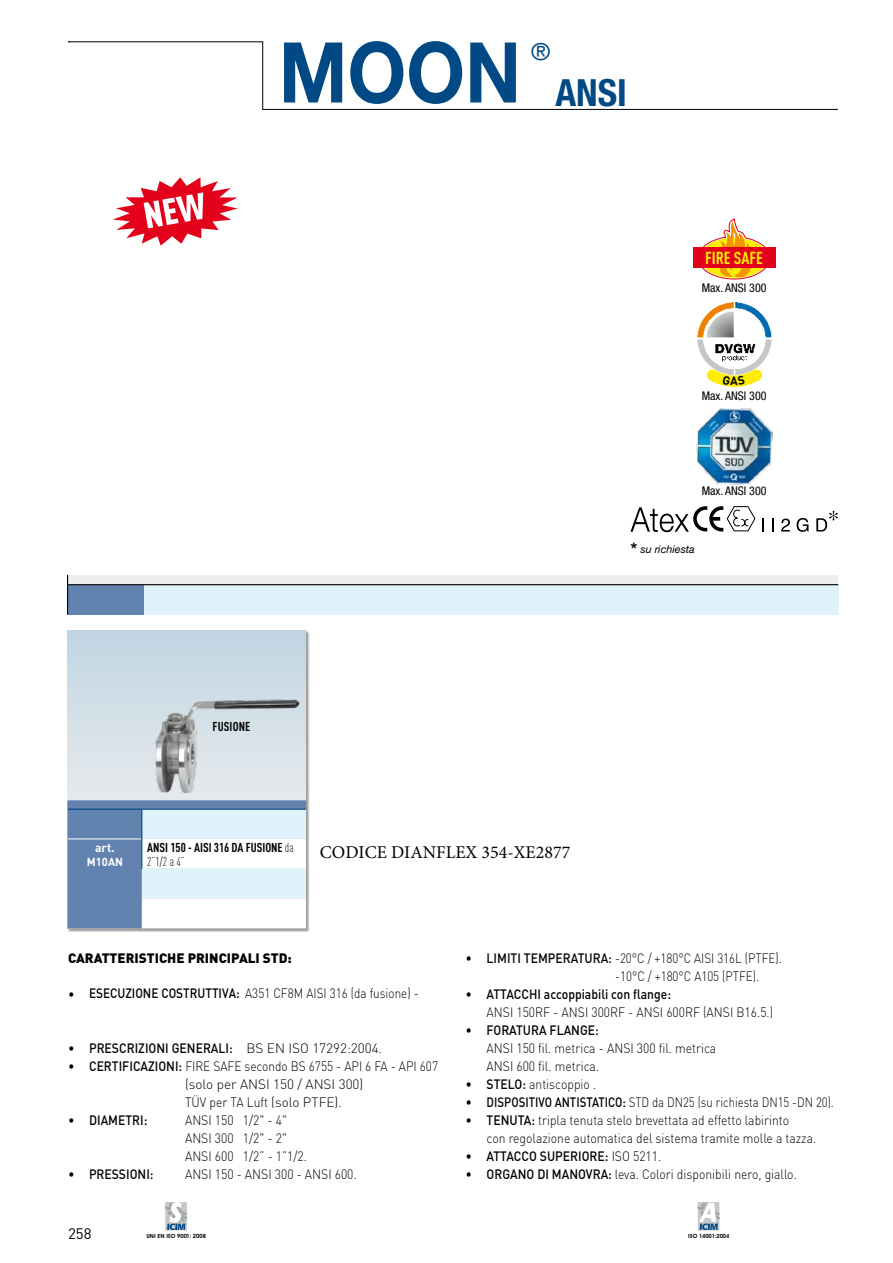
<style>
.page{position:relative;width:893px;height:1263px;background:#fff}
.page>*{position:absolute;margin:0;border:0;box-sizing:border-box;transform-origin:0 0}
.t1{font:700 84px "Helvetica Neue CE";color:#004985;scale:.9 1}
.t2{font:700 condensed 37.5px "Helvetica Neue LT Std";color:#004985}
.t3{font:18px "Minion Pro";color:#000}
.t4{font:700 17.25px "DIN Cond";color:#ffed00}
.t5{font:15px "DIN";color:#000}
.t6{font:300 13.5px/18px "DIN";color:#000;scale:.9 1}
.t7{font:500 13.5px "DIN";color:#000;scale:.9 1}
.t8{font:900 13.5px "DIN";color:#000}
.t9{font:700 12.75px/14.2px "DIN Cond";color:#000}
.t10{font:condensed 12px "Helvetica Neue LT Std";color:#000}
.t11{font:700 12px "DIN";color:#fff}
.t12{font:700 11.55px "DIN";color:#fff}
.t13{font:italic 10.8px "Helvetica Neue LT Std";color:#000}
.t14{font:600 5.7px "Avant Garde";color:#000}
.s1{font-weight:500;font-style:normal;font-size:18.9px}
.s2{font-weight:300}
.s3{font-weight:500}
</style>
<div class="page">
<div style="left:68px;top:630px;width:242px;height:302px;background:#000;opacity:.4"></div>
<div style="left:68px;top:630px;width:238px;height:170px;background:linear-gradient(to bottom,#c0d5e2,#e6eaec)"></div>
<svg style="left:68px;top:800px;width:238px;height:128px"></svg>
<hr style="left:141px;top:839px;width:1px;height:30px;background:#004985">
<hr style="left:68px;top:809px;width:74px;height:1px;background:#004985">
<hr style="left:142px;top:809px;width:164px;height:1px;background:#004985">
<svg style="left:70px;top:41px;width:767px;height:69px"></svg>
<svg style="left:67px;top:575px;width:771px;height:39px;background:#d2e1ea"></svg>
<svg style="left:697px;top:218px;width:74px;height:62px"></svg>
<div style="left:693px;top:248px;width:82px;height:20px;background:#e2001a"></div>
<img style="left:698px;top:302px;width:73px;height:58px">
<img style="left:696px;top:408px;width:76px;height:76px">
<svg style="left:762px;top:518px;width:2px;height:13px"></svg>
<svg style="left:772px;top:518px;width:2px;height:13px"></svg>
<svg style="left:781px;top:519px;width:9px;height:12px"></svg>
<svg style="left:797px;top:518px;width:11px;height:14px"></svg>
<svg style="left:630px;top:506px;width:126px;height:26px"></svg>
<svg style="left:816px;top:511px;width:22px;height:20px"></svg>
<svg style="left:697px;top:1202px;width:23px;height:29px"></svg>
<svg style="left:698px;top:1203px;width:21px;height:27px"></svg>
<svg style="left:164px;top:1206px;width:24px;height:25px"></svg>
<svg style="left:165px;top:1202px;width:22px;height:28px"></svg>
<svg style="left:113px;top:177px;width:125px;height:69px"></svg>
<img style="left:156px;top:699px;width:149px;height:94px">
<svg style="left:705px;top:360px;width:59px;height:27px"></svg>
<h1 class="t1" style="left:279px;top:21px;width:314px">MOON<sup>®</sup></h1>
<h2 class="t2" style="left:555px;top:69px;width:73px">ANSI</h2>
<p class="t4" style="left:705px;top:247px;width:60px">FIRE SAFE</p>
<p class="t10" style="left:702px;top:281px;width:66px">Max. ANSI 300</p>
<p class="t10" style="left:702px;top:389px;width:66px">Max. ANSI 300</p>
<p class="t10" style="left:702px;top:484px;width:66px">Max. ANSI 300</p>
<p class="t13" style="left:630px;top:543px;width:66px"><span class="s1">*</span> su richiesta</p>
<p class="t9" style="left:213px;top:719px;width:39px">FUSIONE</p>
<p class="t11" style="left:95px;top:840px;width:21px">art.</p>
<p class="t12" style="left:87px;top:854px;width:38px">M10AN</p>
<p class="t9" style="left:147px;top:840px;width:148px">ANSI 150 - AISI 316 DA FUSIONE <span class="s2">da<br>2”1/2 a 4”</span></p>
<h3 class="t3" style="left:320px;top:840px;width:252px">CODICE DIANFLEX 354-XE2877</h3>
<p class="t8" style="left:68px;top:949px;width:225px">CARATTERISTICHE PRINCIPALI STD:</p>
<p class="t6" style="left:68px;top:984px;width:391px">• <span class="s3">ESECUZIONE COSTRUTTIVA:</span> A351 CF8M AISI 316 (da fusione) -</p>
<p class="t7" style="left:68px;top:1040px;width:350px"><span class="s2">•</span> PRESCRIZIONI GENERALI: <span class="s2">BS EN ISO 17292:2004.</span></p>
<p class="t6" style="left:185px;top:1057px;width:283px;text-indent:-117px">• <span class="s3">CERTIFICAZIONI:</span> FIRE SAFE secondo BS 6755 - API 6 FA - API 607 (solo per ANSI 150 / ANSI 300)<br>TÜV per TA Luft (solo PTFE).</p>
<p class="t7" style="left:68px;top:1112px;width:90px"><span class="s2">•</span> DIAMETRI:</p>
<p class="t6" style="left:185px;top:1111px;width:137px">ANSI 150 1/2" - 4"<br>ANSI 300 1/2" - 2"<br>ANSI 600 1/2” - 1”1/2.</p>
<p class="t7" style="left:68px;top:1166px;width:97px"><span class="s2">•</span> PRESSIONI:</p>
<p class="t6" style="left:185px;top:1165px;width:192px">ANSI 150 - ANSI 300 - ANSI 600.</p>
<p class="t6" style="left:615px;top:949px;width:186px;text-indent:-150px">• <span class="s3">LIMITI TEMPERATURA:</span> -20°C / +180°C AISI 316L (PTFE). -10°C / +180°C A105 (PTFE).</p>
<p class="t6" style="left:487px;top:985px;width:320px;text-indent:-21px">• <span class="s3">ATTACCHI accoppiabili con flange:<br></span>ANSI 150RF - ANSI 300RF - ANSI 600RF (ANSI B16.5.)</p>
<p class="t6" style="left:487px;top:1021px;width:257px;text-indent:-21px">• <span class="s3">FORATURA FLANGE:<br></span>ANSI 150 fil. metrica - ANSI 300 fil. metrica<br>ANSI 600 fil. metrica.</p>
<p class="t6" style="left:466px;top:1075px;width:147px">• <span class="s3">STELO:</span> antiscoppio .</p>
<p class="t6" style="left:466px;top:1093px;width:411px">• <span class="s3">DISPOSITIVO ANTISTATICO:</span> STD da DN25 (su richiesta DN15 -DN 20).</p>
<p class="t6" style="left:487px;top:1111px;width:368px;text-indent:-21px">• <span class="s3">TENUTA:</span> tripla tenuta stelo brevettata ad effetto labirinto<br>con regolazione automatica del sistema tramite molle a tazza.</p>
<p class="t7" style="left:466px;top:1147px;width:219px"><span class="s2">•</span> ATTACCO SUPERIORE: <span class="s2">ISO 5211.</span></p>
<p class="t6" style="left:466px;top:1165px;width:370px">• <span class="s3">ORGANO DI MANOVRA:</span> leva. Colori disponibili nero, giallo.</p>
<p class="t5" style="left:68px;top:1224px;width:25px">258</p>
<p class="t14" style="left:146px;top:1233px;width:61px">UNI EN ISO 9001 : 2008</p>
<p class="t14" style="left:688px;top:1232px;width:43px">ISO 14001:2004</p>
</div>
